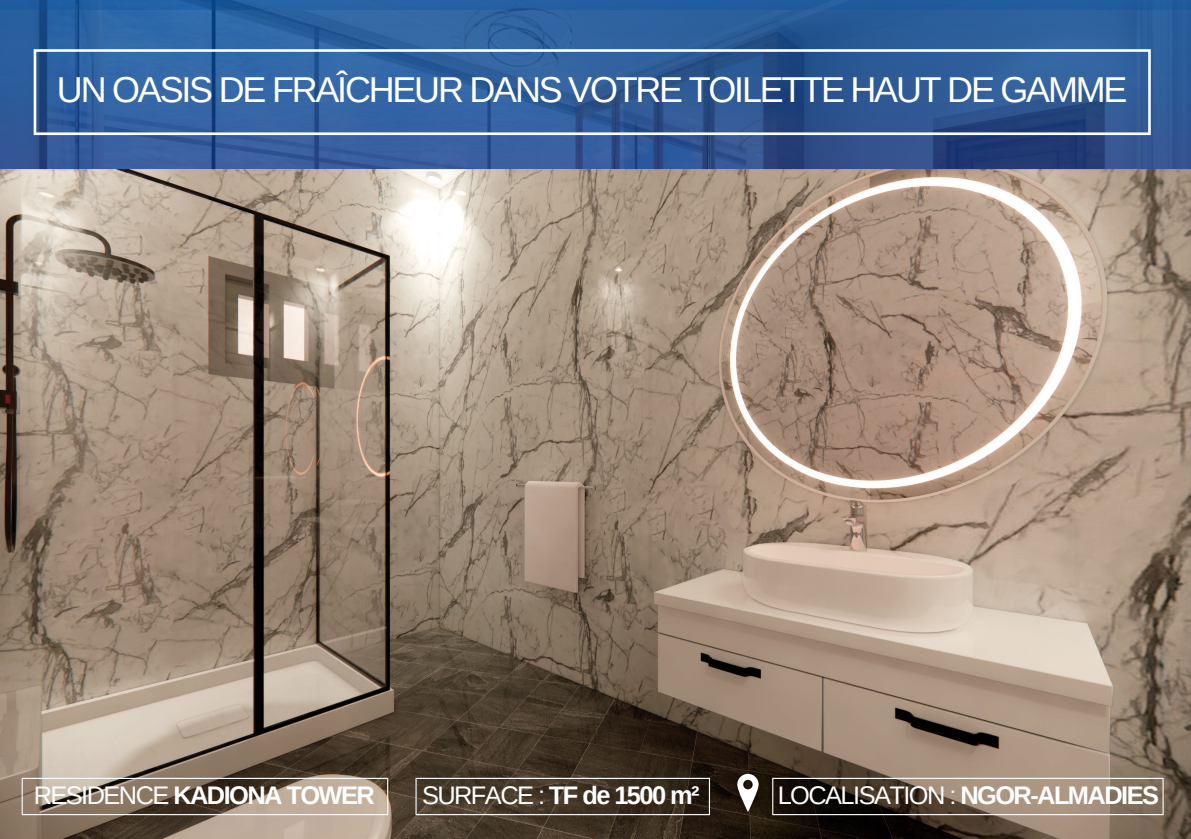
<style>
.page{position:relative;width:1191px;height:839px;background:#fff}
.page>*{position:absolute;margin:0;border:0;box-sizing:border-box;transform-origin:0 0}
.t1{font:35.95px "Arimo";letter-spacing:-.06em;color:#fff}
.t2{font:700 25.45px "Arimo";letter-spacing:-.06em;color:#fff}
.t3{font:25.45px "Arimo";letter-spacing:-.06em;color:#fff}
.s1{font-weight:400}
.s2{font-weight:700}
</style>
<div class="page">
<img style="left:0;top:0;width:1190px;height:839px">
<hr style="left:22px;top:779px;width:1px;height:35px;background:#fff">
<hr style="left:387px;top:779px;width:1px;height:35px;background:#fff">
<hr style="left:22px;top:778px;width:366px;height:1px;background:#fff">
<hr style="left:22px;top:814px;width:366px;height:1px;background:#fff">
<hr style="left:772px;top:779px;width:1px;height:35px;background:#fff">
<hr style="left:1162px;top:779px;width:1px;height:35px;background:#fff">
<hr style="left:772px;top:778px;width:391px;height:1px;background:#fff">
<hr style="left:772px;top:814px;width:391px;height:1px;background:#fff">
<svg style="left:737px;top:774px;width:21px;height:38px"></svg>
<hr style="left:415px;top:779px;width:1px;height:35px;background:#fff">
<hr style="left:709px;top:779px;width:1px;height:35px;background:#fff">
<hr style="left:415px;top:778px;width:295px;height:1px;background:#fff">
<hr style="left:415px;top:814px;width:295px;height:1px;background:#fff">
<img style="left:0;top:11px;width:1190px;height:158px">
<hr style="left:34px;top:52px;width:2px;height:80px;background:#fff">
<hr style="left:1148px;top:52px;width:2px;height:80px;background:#fff">
<hr style="left:34px;top:49px;width:1116px;height:3px;background:#fff">
<hr style="left:34px;top:132px;width:1116px;height:3px;background:#fff">
<p class="t1" style="left:57px;top:69px;width:1072px">UN OASIS DE FRAÎCHEUR DANS VOTRE TOILETTE HAUT DE GAMME</p>
<p class="t2" style="left:34px;top:781px;width:342px"><span class="s1">RESIDENCE</span> KADIONA TOWER</p>
<p class="t2" style="left:422px;top:781px;width:279px"><span class="s1">SURFACE :</span> TF de 1500 m²</p>
<p class="t3" style="left:777px;top:781px;width:383px">LOCALISATION : <span class="s2">NGOR-ALMADIES</span></p>
</div>
